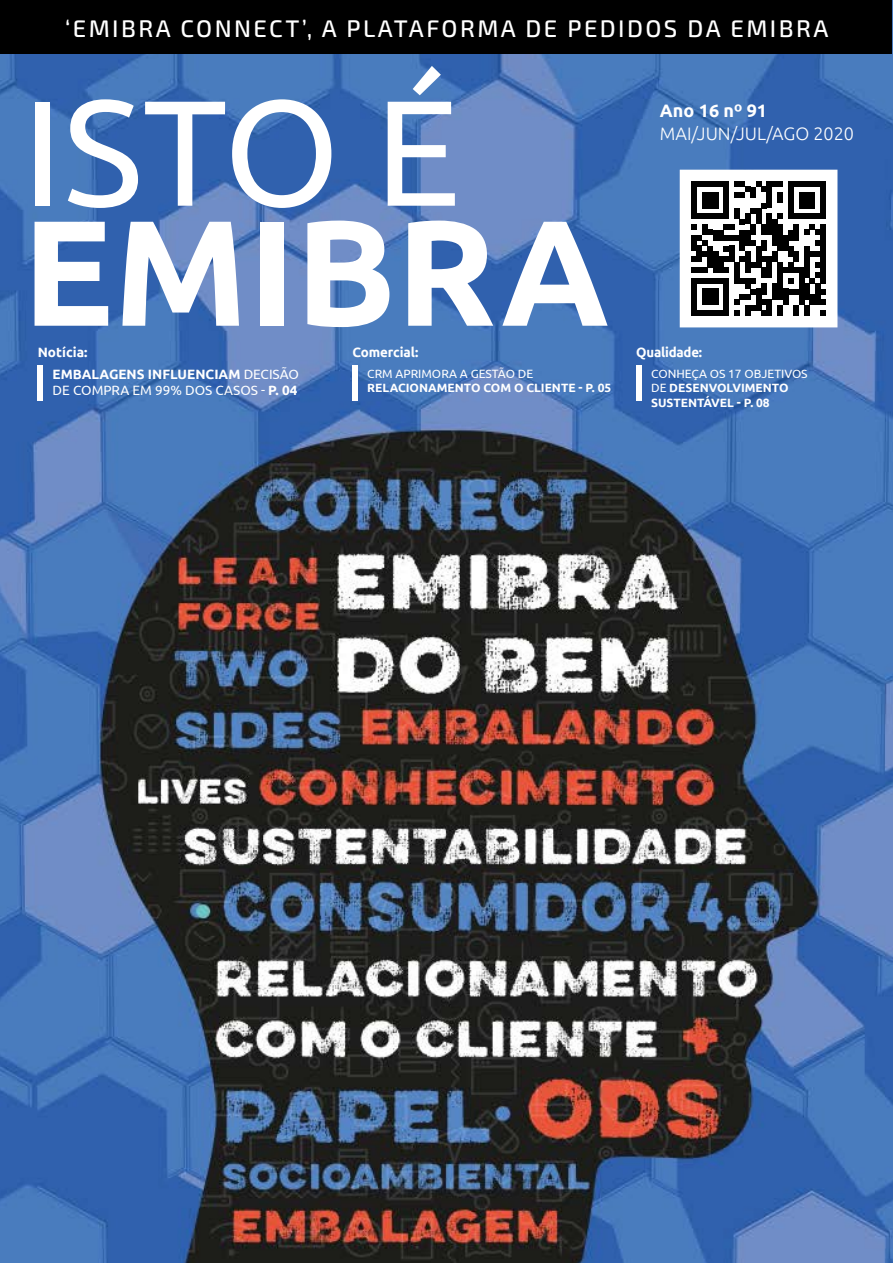
<style>
.page{position:relative;width:893px;height:1263px;background:#fff}
.page>*{position:absolute;margin:0;border:0;box-sizing:border-box;transform-origin:0 0}
.t1{font:700 150px "Ubuntu";color:#fff}
.t2{font:150px "Ubuntu";color:#fff}
.t3{font:500 24px "Exo 2";letter-spacing:.1em;color:#fff}
.t4{font:300 18px "Ubuntu";color:#fff}
.t5{font:700 18px "Ubuntu";color:#fff}
.t6{font:13.5px/16.2px "Ubuntu";color:#fff}
.t7{font:700 13.5px "Ubuntu";letter-spacing:-.01em;color:#fff}
.t8{font:700 12px/14.4px "Ubuntu";color:#fff}
.t9{font:12px "Ubuntu";color:#fff}
.s1{font-weight:700}
.s2{font-weight:400}
</style>
<div class="page">
<img style="left:0;top:0;width:893px;height:1263px">
<div style="left:680px;top:170px;width:157px;height:157px;background:#fff"></div>
<div style="left:691px;top:181px;width:6px;height:33px;background:#000"></div>
<div style="left:702px;top:192px;width:5px;height:16px;background:#000"></div>
<div style="left:707px;top:192px;width:6px;height:16px;background:#000"></div>
<div style="left:713px;top:192px;width:5px;height:16px;background:#000"></div>
<svg style="left:697px;top:181px;width:27px;height:6px"></svg>
<div style="left:724px;top:181px;width:5px;height:33px;background:#000"></div>
<svg style="left:734px;top:181px;width:16px;height:16px"></svg>
<div style="left:750px;top:187px;width:6px;height:10px;background:#000"></div>
<div style="left:767px;top:181px;width:5px;height:27px;background:#000"></div>
<svg style="left:756px;top:181px;width:27px;height:11px"></svg>
<div style="left:777px;top:192px;width:6px;height:11px;background:#000"></div>
<div style="left:788px;top:181px;width:5px;height:33px;background:#000"></div>
<div style="left:799px;top:192px;width:5px;height:16px;background:#000"></div>
<div style="left:804px;top:192px;width:6px;height:16px;background:#000"></div>
<div style="left:810px;top:192px;width:5px;height:16px;background:#000"></div>
<svg style="left:793px;top:181px;width:27px;height:6px"></svg>
<div style="left:820px;top:181px;width:6px;height:33px;background:#000"></div>
<svg style="left:691px;top:203px;width:135px;height:113px"></svg>
<div style="left:1px;top:1px;width:891px;height:53px;background:#000"></div>
<div style="left:38px;top:366px;width:5px;height:35px;background:#fff"></div>
<div style="left:352px;top:366px;width:5px;height:35px;background:#fff"></div>
<div style="left:636px;top:366px;width:5px;height:35px;background:#fff"></div>
<h2 class="t3" style="left:65px;top:14px;width:765px">‘EMIBRA CONNECT’, A PLATAFORMA DE PEDIDOS DA EMIBRA</h2>
<h1 class="t2" style="left:23px;top:61px;width:439px">ISTO É</h1>
<h1 class="t1" style="left:23px;top:181px;width:588px">EMIBRA</h1>
<h3 class="t5" style="left:660px;top:100px;width:109px">Ano 16 nº 91</h3>
<h3 class="t4" style="left:660px;top:123px;width:196px">MAI/JUN/JUL/AGO 2020</h3>
<p class="t7" style="left:38px;top:344px;width:51px">Notícia:</p>
<p class="t7" style="left:352px;top:344px;width:67px">Comercial:</p>
<p class="t7" style="left:636px;top:344px;width:67px">Qualidade:</p>
<p class="t6" style="left:53px;top:366px;width:248px"><span class="s1">EMBALAGENS INFLUENCIAM</span> DECISÃO<br>DE COMPRA EM 99% DOS CASOS - <span class="s1">P. 04</span></p>
<p class="t9" style="left:367px;top:366px;width:167px">CRM APRIMORA A GESTÃO DE</p>
<p class="t8" style="left:367px;top:380px;width:246px">RELACIONAMENTO COM O CLIENTE - P. 05</p>
<p class="t8" style="left:651px;top:366px;width:158px"><span class="s2">CONHEÇA OS 17 OBJETIVOS<br>DE</span> DESENVOLVIMENTO<br>SUSTENTÁVEL - P. 08</p>
</div>
